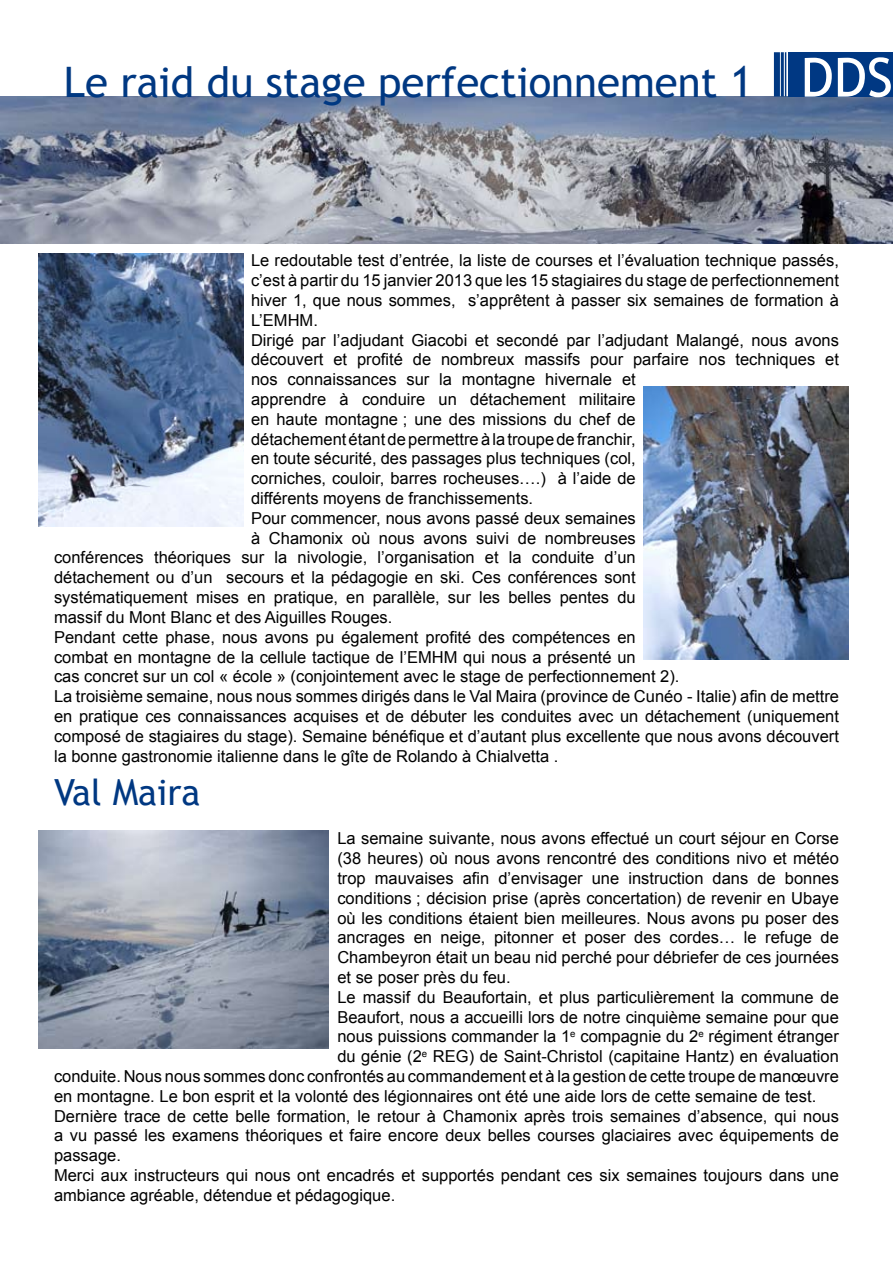
<style>
.page{position:relative;width:893px;height:1263px;background:#fff}
.page>*{position:absolute;margin:0;border:0;box-sizing:border-box;transform-origin:0 0}
.t1{font:42px "Trebuchet MS";color:#003882}
.t2{font:36px "Trebuchet MS";color:#003882}
.t3{font:16.5px "Arial";color:#000}
.s1{font-size:43.5px}
.s2{font-size:54px;color:#fff}
</style>
<div class="page">
<img style="left:0;top:96px;width:893px;height:148px">
<div style="left:788px;top:52px;width:105px;height:45px;background:#003883"></div>
<div style="left:774px;top:52px;width:6px;height:45px;background:#003882"></div>
<hr style="left:785px;top:52px;width:1px;height:45px;background:#003882">
<hr style="left:781px;top:52px;width:3px;height:45px;background:#003882">
<img style="left:38px;top:831px;width:290px;height:218px">
<img style="left:38px;top:253px;width:205px;height:274px">
<img style="left:643px;top:386px;width:206px;height:274px">
<h1 class="t1" style="left:64px;top:57px;width:831px">Le raid du stage perfectionnement <span class="s1">1</span> <span class="s2">DDS</span></h1>
<p class="t3" style="left:251px;top:250px;width:589px">Le redoutable test d’entrée, la liste de courses et l’évaluation technique passés,</p>
<p class="t3" style="left:251px;top:270px;width:589px">c’est à partir du 15 janvier 2013 que les 15 stagiaires du stage de perfectionnement</p>
<p class="t3" style="left:251px;top:289px;width:589px">hiver 1, que nous sommes, s’apprêtent à passer six semaines de formation à</p>
<p class="t3" style="left:251px;top:309px;width:68px">L’EMHM.</p>
<p class="t3" style="left:251px;top:329px;width:589px">Dirigé par l’adjudant Giacobi et secondé par l’adjudant Malangé, nous avons</p>
<p class="t3" style="left:251px;top:349px;width:589px">découvert et profité de nombreux massifs pour parfaire nos techniques et</p>
<p class="t3" style="left:251px;top:369px;width:386px">nos connaissances sur la montagne hivernale et</p>
<p class="t3" style="left:251px;top:388px;width:386px">apprendre à conduire un détachement militaire</p>
<p class="t3" style="left:251px;top:408px;width:386px">en haute montagne ; une des missions du chef de</p>
<p class="t3" style="left:251px;top:428px;width:386px">détachement étant de permettre à la troupe de franchir,</p>
<p class="t3" style="left:251px;top:448px;width:386px">en toute sécurité, des passages plus techniques (col,</p>
<p class="t3" style="left:251px;top:468px;width:386px">corniches, couloir, barres rocheuses….) à l’aide de</p>
<p class="t3" style="left:251px;top:487px;width:284px">différents moyens de franchissements.</p>
<p class="t3" style="left:251px;top:507px;width:386px">Pour commencer, nous avons passé deux semaines</p>
<p class="t3" style="left:251px;top:527px;width:386px">à Chamonix où nous avons suivi de nombreuses</p>
<p class="t3" style="left:54px;top:547px;width:583px">conférences théoriques sur la nivologie, l’organisation et la conduite d’un</p>
<p class="t3" style="left:54px;top:567px;width:583px">détachement ou d’un secours et la pédagogie en ski. Ces conférences sont</p>
<p class="t3" style="left:54px;top:586px;width:583px">systématiquement mises en pratique, en parallèle, sur les belles pentes du</p>
<p class="t3" style="left:54px;top:606px;width:340px">massif du Mont Blanc et des Aiguilles Rouges.</p>
<p class="t3" style="left:54px;top:626px;width:583px">Pendant cette phase, nous avons pu également profité des compétences en</p>
<p class="t3" style="left:54px;top:646px;width:583px">combat en montagne de la cellule tactique de l’EMHM qui nous a présenté un</p>
<p class="t3" style="left:54px;top:666px;width:627px">cas concret sur un col « école » (conjointement avec le stage de perfectionnement 2).</p>
<p class="t3" style="left:54px;top:685px;width:786px">La troisième semaine, nous nous sommes dirigés dans le Val Maira (province de Cunéo - Italie) afin de mettre</p>
<p class="t3" style="left:54px;top:705px;width:786px">en pratique ces connaissances acquises et de débuter les conduites avec un détachement (uniquement</p>
<p class="t3" style="left:54px;top:725px;width:786px">composé de stagiaires du stage). Semaine bénéfique et d’autant plus excellente que nous avons découvert</p>
<p class="t3" style="left:54px;top:745px;width:506px">la bonne gastronomie italienne dans le gîte de Rolando à Chialvetta .</p>
<h2 class="t2" style="left:54px;top:771px;width:148px">Val Maira</h2>
<p class="t3" style="left:337px;top:828px;width:503px">La semaine suivante, nous avons effectué un court séjour en Corse</p>
<p class="t3" style="left:337px;top:847px;width:503px">(38 heures) où nous avons rencontré des conditions nivo et météo</p>
<p class="t3" style="left:337px;top:867px;width:503px">trop mauvaises afin d’envisager une instruction dans de bonnes</p>
<p class="t3" style="left:337px;top:887px;width:503px">conditions ; décision prise (après concertation) de revenir en Ubaye</p>
<p class="t3" style="left:337px;top:907px;width:503px">où les conditions étaient bien meilleures. Nous avons pu poser des</p>
<p class="t3" style="left:337px;top:927px;width:503px">ancrages en neige, pitonner et poser des cordes… le refuge de</p>
<p class="t3" style="left:337px;top:946px;width:503px">Chambeyron était un beau nid perché pour débriefer de ces journées</p>
<p class="t3" style="left:337px;top:966px;width:175px">et se poser près du feu.</p>
<p class="t3" style="left:337px;top:986px;width:503px">Le massif du Beaufortain, et plus particulièrement la commune de</p>
<p class="t3" style="left:337px;top:1006px;width:503px">Beaufort, nous a accueilli lors de notre cinquième semaine pour que</p>
<p class="t3" style="left:337px;top:1026px;width:503px">nous puissions commander la 1<sup>e</sup> compagnie du 2<sup>e</sup> régiment étranger</p>
<p class="t3" style="left:337px;top:1045px;width:503px">du génie (2<sup>e</sup> REG) de Saint-Christol (capitaine Hantz) en évaluation</p>
<p class="t3" style="left:54px;top:1065px;width:786px">conduite. Nous nous sommes donc confrontés au commandement et à la gestion de cette troupe de manœuvre</p>
<p class="t3" style="left:54px;top:1085px;width:764px">en montagne. Le bon esprit et la volonté des légionnaires ont été une aide lors de cette semaine de test.</p>
<p class="t3" style="left:54px;top:1105px;width:786px">Dernière trace de cette belle formation, le retour à Chamonix après trois semaines d’absence, qui nous</p>
<p class="t3" style="left:54px;top:1125px;width:786px">a vu passé les examens théoriques et faire encore deux belles courses glaciaires avec équipements de</p>
<p class="t3" style="left:54px;top:1144px;width:68px">passage.</p>
<p class="t3" style="left:54px;top:1164px;width:786px">Merci aux instructeurs qui nous ont encadrés et supportés pendant ces six semaines toujours dans une</p>
<p class="t3" style="left:54px;top:1184px;width:343px">ambiance agréable, détendue et pédagogique.</p>
</div>
